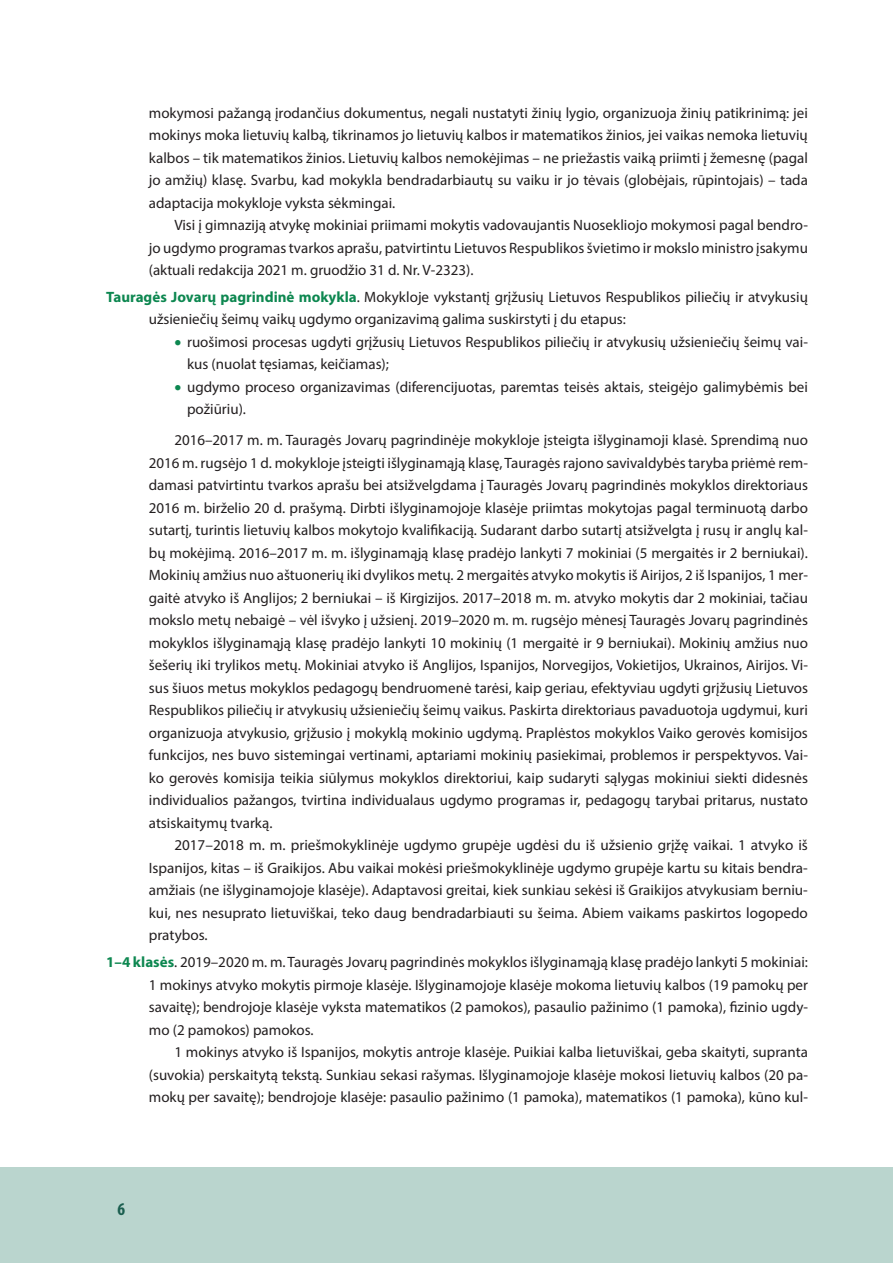
<style>
.page{position:relative;width:893px;height:1263px;background:#fff}
.page>*{position:absolute;margin:0;border:0;box-sizing:border-box;transform-origin:0 0}
.t1{font:700 condensed 18px "Myriad Pro";color:#1a5e4f}
.Tekstas{font:15px/22.5px "Myriad Pro";color:#231f20;text-align:justify}
.Išlindes_tekstas{font:15px/22.5px "Myriad Pro";color:#231f20}
.s1{font-weight:700;color:#0d8750}
.s2{color:#0d8750}
</style>
<div class="page">
<div style="left:0;top:1167px;width:893px;height:96px;background:#bad5ce"></div>
<p class="Tekstas" style="left:149px;top:101px;width:661px">mokymosi pažangą įrodančius dokumentus, negali nustatyti žinių lygio, organizuoja žinių patikrinimą: jei mokinys moka lietuvių kalbą, tikrinamos jo lietuvių kalbos ir matematikos žinios, jei vaikas nemoka lietuvių kalbos – tik matematikos žinios. Lietuvių kalbos nemokėjimas – ne priežastis vaiką priimti į žemesnę (pagal jo amžių) klasę. Svarbu, kad mokykla bendradarbiautų su vaiku ir jo tėvais (globėjais, rūpintojais) – tada adaptacija mokykloje vyksta sėkmingai.</p>
<p class="Tekstas" style="left:149px;top:214px;width:661px;text-indent:26px">Visi į gimnaziją atvykę mokiniai priimami mokytis vadovaujantis Nuosekliojo mokymosi pagal bendro&shy;jo ugdymo programas tvarkos aprašu, patvirtintu Lietuvos Respublikos švietimo ir mokslo ministro įsakymu (aktuali redakcija 2021 m. gruodžio 31 d. Nr. V-2323).</p>
<p class="Išlindes_tekstas" style="left:149px;top:285px;width:661px;text-indent:-43px"><span class="s1">Tauragės Jovarų pagrindinė mokykla</span>. Mokykloje vykstantį grįžusių Lietuvos Respublikos piliečių ir atvykusių užsieniečių šeimų vaikų ugdymo organizavimą galima suskirstyti į du etapus:</p>
<p class="Tekstas" style="left:187px;top:330px;width:622px;text-indent:-13px"><span class="s2">•</span> ruošimosi procesas ugdyti grįžusių Lietuvos Respublikos piliečių ir atvykusių užsieniečių šeimų vai&shy;kus (nuolat tęsiamas, keičiamas);</p>
<p class="Tekstas" style="left:187px;top:375px;width:622px;text-indent:-13px"><span class="s2">•</span> ugdymo proceso organizavimas (diferencijuotas, paremtas teisės aktais, steigėjo galimybėmis bei požiūriu).</p>
<p class="Tekstas" style="left:149px;top:429px;width:661px;text-indent:26px">2016–2017 m. m. Tauragės Jovarų pagrindinėje mokykloje įsteigta išlyginamoji klasė. Sprendimą nuo 2016 m. rugsėjo 1 d. mokykloje įsteigti išlyginamąją klasę, Tauragės rajono savivaldybės taryba priėmė rem&shy;damasi patvirtintu tvarkos aprašu bei atsižvelgdama į Tauragės Jovarų pagrindinės mokyklos direktoriaus 2016 m. birželio 20 d. prašymą. Dirbti išlyginamojoje klasėje priimtas mokytojas pagal terminuotą darbo sutartį, turintis lietuvių kalbos mokytojo kvalifikaciją. Sudarant darbo sutartį atsižvelgta į rusų ir anglų kal&shy;bų mokėjimą. 2016–2017 m. m. išlyginamąją klasę pradėjo lankyti 7 mokiniai (5 mergaitės ir 2 berniukai).<br>Mokinių amžius nuo aštuonerių iki dvylikos metų. 2 mergaitės atvyko mokytis iš Airijos, 2 iš Ispanijos, 1 mer&shy;gaitė atvyko iš Anglijos; 2 berniukai – iš Kirgizijos. 2017–2018 m. m. atvyko mokytis dar 2 mokiniai, tačiau mokslo metų nebaigė – vėl išvyko į užsienį. 2019–2020 m. m. rugsėjo mėnesį Tauragės Jovarų pagrindinės mokyklos išlyginamąją klasę pradėjo lankyti 10 mokinių (1 mergaitė ir 9 berniukai). Mokinių amžius nuo šešerių iki trylikos metų. Mokiniai atvyko iš Anglijos, Ispanijos, Norvegijos, Vokietijos, Ukrainos, Airijos. Vi&shy;sus šiuos metus mokyklos pedagogų bendruomenė tarėsi, kaip geriau, efektyviau ugdyti grįžusių Lietuvos Respublikos piliečių ir atvykusių užsieniečių šeimų vaikus. Paskirta direktoriaus pavaduotoja ugdymui, kuri organizuoja atvykusio, grįžusio į mokyklą mokinio ugdymą. Praplėstos mokyklos Vaiko gerovės komisijos funkcijos, nes buvo sistemingai vertinami, aptariami mokinių pasiekimai, problemos ir perspektyvos. Vai&shy;ko gerovės komisija teikia siūlymus mokyklos direktoriui, kaip sudaryti sąlygas mokiniui siekti didesnės individualios pažangos, tvirtina individualaus ugdymo programas ir, pedagogų tarybai pritarus, nustato atsiskaitymų tvarką.</p>
<p class="Tekstas" style="left:149px;top:834px;width:661px;text-indent:26px">2017–2018 m. m. priešmokyklinėje ugdymo grupėje ugdėsi du iš užsienio grįžę vaikai. 1 atvyko iš Ispanijos, kitas – iš Graikijos. Abu vaikai mokėsi priešmokyklinėje ugdymo grupėje kartu su kitais bendra&shy;amžiais (ne išlyginamojoje klasėje). Adaptavosi greitai, kiek sunkiau sekėsi iš Graikijos atvykusiam berniu&shy;kui, nes nesuprato lietuviškai, teko daug bendradarbiauti su šeima. Abiem vaikams paskirtos logopedo pratybos.</p>
<p class="Išlindes_tekstas" style="left:149px;top:951px;width:661px;text-align:justify;text-indent:-43px"><span class="s1">1–4 klasės</span>. 2019–2020 m. m. Tauragės Jovarų pagrindinės mokyklos išlyginamąją klasę pradėjo lankyti 5 mokiniai:<br>1 mokinys atvyko mokytis pirmoje klasėje. Išlyginamojoje klasėje mokoma lietuvių kalbos (19 pamokų per savaitę); bendrojoje klasėje vyksta matematikos (2 pamokos), pasaulio pažinimo (1 pamoka), fizinio ugdy&shy;mo (2 pamokos) pamokos.</p>
<p class="Tekstas" style="left:149px;top:1041px;width:661px;text-indent:26px">1 mokinys atvyko iš Ispanijos, mokytis antroje klasėje. Puikiai kalba lietuviškai, geba skaityti, supranta (suvokia) perskaitytą tekstą. Sunkiau sekasi rašymas. Išlyginamojoje klasėje mokosi lietuvių kalbos (20 pa&shy;mokų per savaitę); bendrojoje klasėje: pasaulio pažinimo (1 pamoka), matematikos (1 pamoka), kūno kul-</p>
<p class="t1" style="left:118px;top:1198px;width:9px">6</p>
</div>
